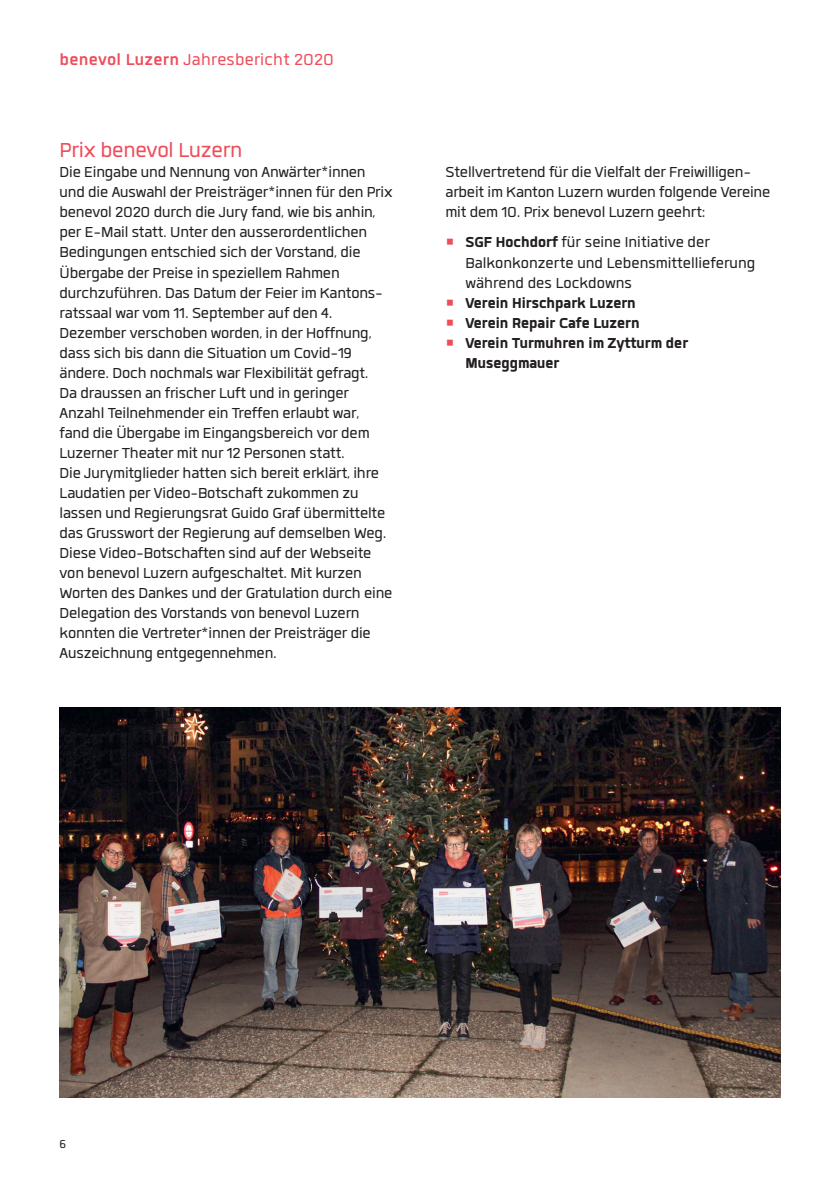
<style>
.page{position:relative;width:840px;height:1191px;background:#fff}
.page>*{position:absolute;margin:0;border:0;box-sizing:border-box;transform-origin:0 0}
.t1{font:28px "Quan";letter-spacing:-.01em;color:#ef4d5a}
.t2{font:22px "Quan";letter-spacing:.01em;color:#ef4d5a}
.t3{font:20px/20px "Quan";letter-spacing:-.01em;color:#231f20}
.t4{font:800 20px/20px "Quan";color:#231f20}
.t5{font:16px "Quan";color:#231f20}
.s1{font-weight:700}
.s2{font-weight:800}
</style>
<div class="page">
<img style="left:60px;top:707px;width:720px;height:390px">
<p class="t2" style="left:60px;top:49px;width:276px"><span class="s1">benevol Luzern</span> Jahresbericht 2020</p>
<h1 class="t1" style="left:60px;top:137px;width:184px">Prix benevol Luzern</h1>
<p class="t3" style="left:60px;top:162px;width:334px">Die Eingabe und Nennung von Anwärter*innen und die Auswahl der Preisträger*innen für den Prix benevol 2020 durch die Jury fand, wie bis anhin, per E-Mail statt. Unter den ausserordentlichen Bedingungen entschied sich der Vorstand, die Übergabe der Preise in speziellem Rahmen durchzuführen. Das Datum der Feier im Kantons&shy;ratssaal war vom 11. September auf den 4.<br>Dezember verschoben worden, in der Hoffnung, dass sich bis dann die Situation um Covid-19 ändere. Doch nochmals war Flexibilität gefragt.<br>Da draussen an frischer Luft und in geringer Anzahl Teilnehmender ein Treffen erlaubt war, fand die Übergabe im Eingangsbereich vor dem Luzerner Theater mit nur 12 Personen statt.<br>Die Jurymitglieder hatten sich bereit erklärt, ihre Laudatien per Video-Botschaft zukommen zu lassen und Regierungsrat Guido Graf übermittelte das Grusswort der Regierung auf demselben Weg.<br>Diese Video-Botschaften sind auf der Webseite von benevol Luzern aufgeschaltet. Mit kurzen Worten des Dankes und der Gratulation durch eine Delegation des Vorstands von benevol Luzern konnten die Vertreter*innen der Preisträger die Auszeichnung entgegennehmen.</p>
<p class="t3" style="left:445px;top:162px;width:326px">Stellvertretend für die Vielfalt der Freiwilligen&shy;arbeit im Kanton Luzern wurden folgende Vereine mit dem 10. Prix benevol Luzern geehrt:</p>
<p class="t3" style="left:465px;top:232px;width:291px"><span class="s2">SGF Hochdorf</span> für seine Initiative der<br>Balkonkonzerte und Lebensmittellieferung während des Lockdowns</p>
<p class="t4" style="left:465px;top:292px;width:224px">Verein Hirschpark Luzern<br>Verein Repair Cafe Luzern<br>Verein Turmuhren im Zytturm der<br>Museggmauer</p>
<p class="t5" style="left:60px;top:1136px;width:8px">6</p>
</div>
